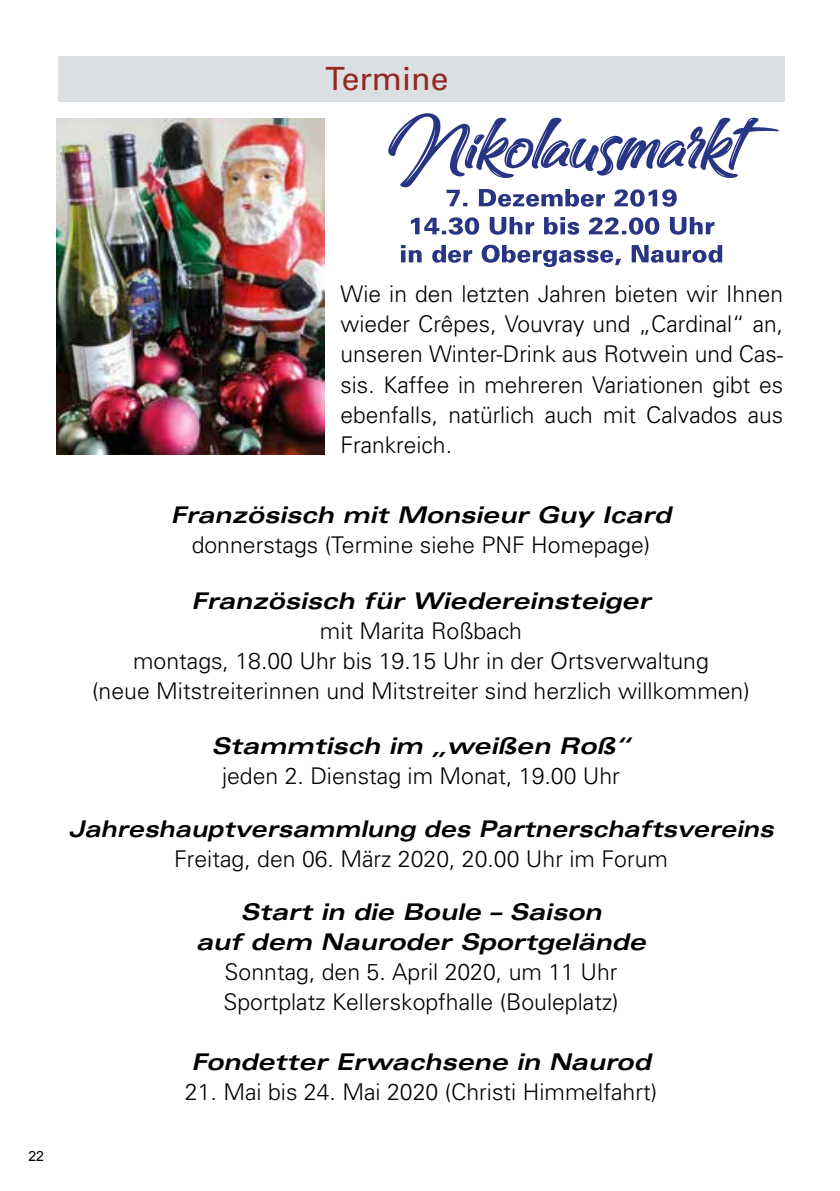
<style>
.page{position:relative;width:840px;height:1191px;background:#fff}
.page>*{position:absolute;margin:0;border:0;box-sizing:border-box;transform-origin:0 0}
.t1{font:32px "Univers";color:#932825}
.t2{font:300 23px/30px "Univers";color:#000;text-align:center}
.t3{font:italic 700 expanded 23px/30px "Univers";color:#000;text-align:center}
.t4{font:italic 700 expanded 23px "Univers";color:#000;scale:.95 1}
.t5{font:14px "Arial";color:#000}
</style>
<div class="page">
<div style="left:58px;top:57px;width:725px;height:45px;background:#dcdfe1"></div>
<img style="left:57px;top:118px;width:267px;height:337px">
<svg style="left:400px;top:245px;width:321px;height:22px"></svg>
<svg style="left:410px;top:217px;width:304px;height:18px"></svg>
<svg style="left:388px;top:113px;width:390px;height:94px"></svg>
<h1 class="t1" style="left:325px;top:60px;width:124px">Termine</h1>
<p class="t5" style="left:28px;top:1147px;width:17px">22</p>
<p class="t2" style="left:340px;top:279px;width:444px;text-align:justify">Wie in den letzten Jahren bieten wir Ihnen wieder Crêpes, Vouvray und „Cardinal“ an, unseren Winter-Drink aus Rotwein und Cas&shy;sis. Kaffee in mehreren Variationen gibt es ebenfalls, natürlich auch mit Calvados aus Frankreich.</p>
<p class="t3" style="left:170px;top:500px;width:502px">Französisch mit Monsieur Guy Icard</p>
<p class="t2" style="left:192px;top:530px;width:460px">donnerstags (Termine siehe PNF Homepage)</p>
<p class="t3" style="left:191px;top:585px;width:460px">Französisch für Wiedereinsteiger</p>
<p class="t2" style="left:92px;top:615px;width:658px">mit Marita Roßbach<br>montags, 18.00 Uhr bis 19.15 Uhr in der Ortsverwaltung<br>(neue Mitstreiterinnen und Mitstreiter sind herzlich willkommen)</p>
<p class="t3" style="left:211px;top:731px;width:420px">Stammtisch im „weißen Roß“</p>
<p class="t2" style="left:222px;top:761px;width:399px">jeden 2. Dienstag im Monat, 19.00 Uhr</p>
<p class="t4" style="left:68px;top:815px;width:743px">Jahreshauptversammlung des Partnerschaftsvereins</p>
<p class="t2" style="left:174px;top:844px;width:495px">Freitag, den 06. März 2020, 20.00 Uhr im Forum</p>
<p class="t3" style="left:196px;top:896px;width:451px">Start in die Boule – Saison<br>auf dem Nauroder Sportgelände</p>
<p class="t2" style="left:223px;top:956px;width:396px;text-align:left">Sonntag, den 5. April 2020, um 11 Uhr<br>Sportplatz Kellerskopfhalle (Bouleplatz)</p>
<p class="t3" style="left:191px;top:1046px;width:460px">Fondetter Erwachsene in Naurod</p>
<p class="t2" style="left:185px;top:1076px;width:473px">21. Mai bis 24. Mai 2020 (Christi Himmelfahrt)</p>
</div>
